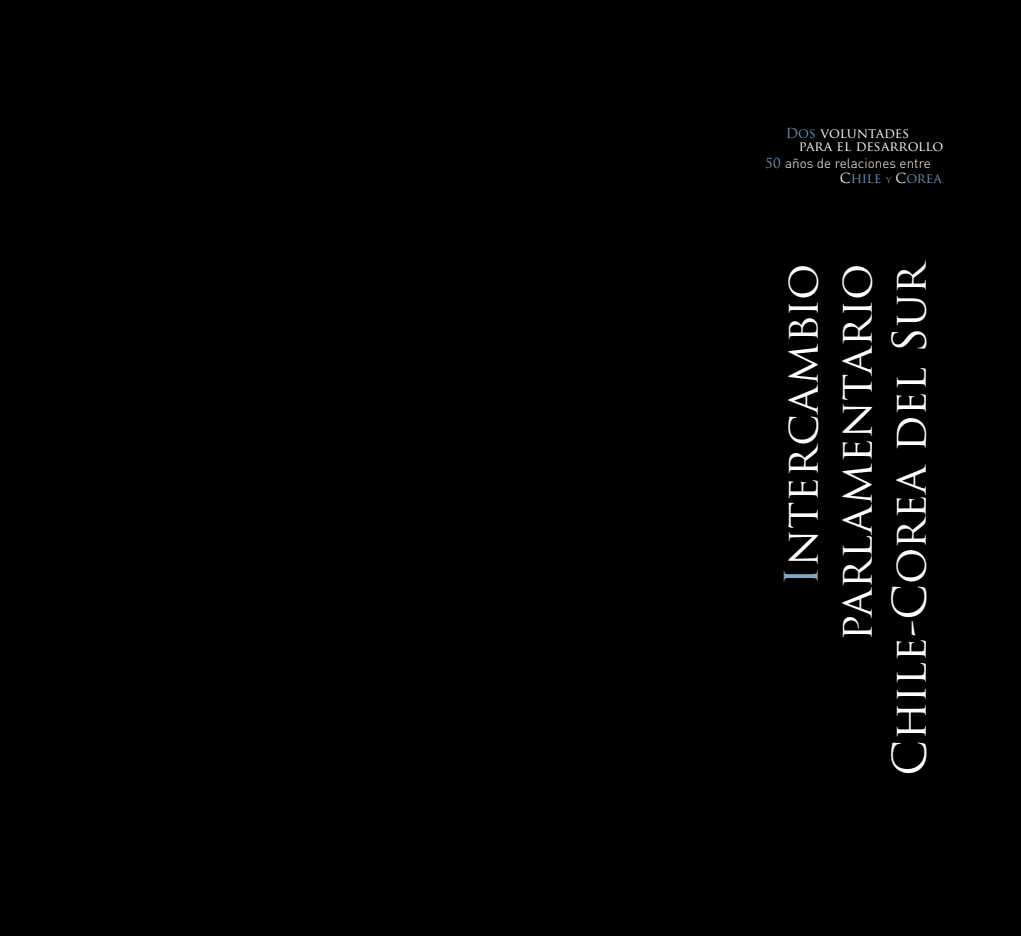
<style>
.page{position:relative;width:1021px;height:936px;background:#fff}
.page>*{position:absolute;margin:0;border:0;box-sizing:border-box;transform-origin:0 0}
.t1{font:45px/54px "Trajan Pro";color:#fff;text-align:right}
.t2{font:13.5px/13.5px "Trajan Pro";color:#fff}
.t3{font:300 13.5px "DIN";color:#fff}
.t4{font:13.5px "Trajan Pro";letter-spacing:-.005em;color:#6697bd}
.s1{color:#6697bd}
.s2{font-family:"Trajan Pro";font-weight:400;color:#6697bd}
.s3{color:#fff}
.s4{font-size:9px}
.s5{color:#80a8c8}
</style>
<div class="page">
<div style="left:0;top:0;width:1020px;height:935px;background:#000"></div>
<p class="t2" style="left:798px;top:126px;width:146px;text-indent:-13px"><span class="s1">Dos</span> voluntades para el desarrollo</p>
<p class="t3" style="left:765px;top:155px;width:167px"><span class="s2">50</span> años de relaciones entre</p>
<p class="t4" style="left:840px;top:169px;width:103px"><span class="s3">C</span>hile <span class="s4">y</span> <span class="s3">C</span>orea</p>
<p class="t1" style="left:774px;top:776px;width:517px;rotate:-90deg"><span class="s5">I</span>ntercambio parlamentario<br>Chile-Corea del Sur</p>
</div>
